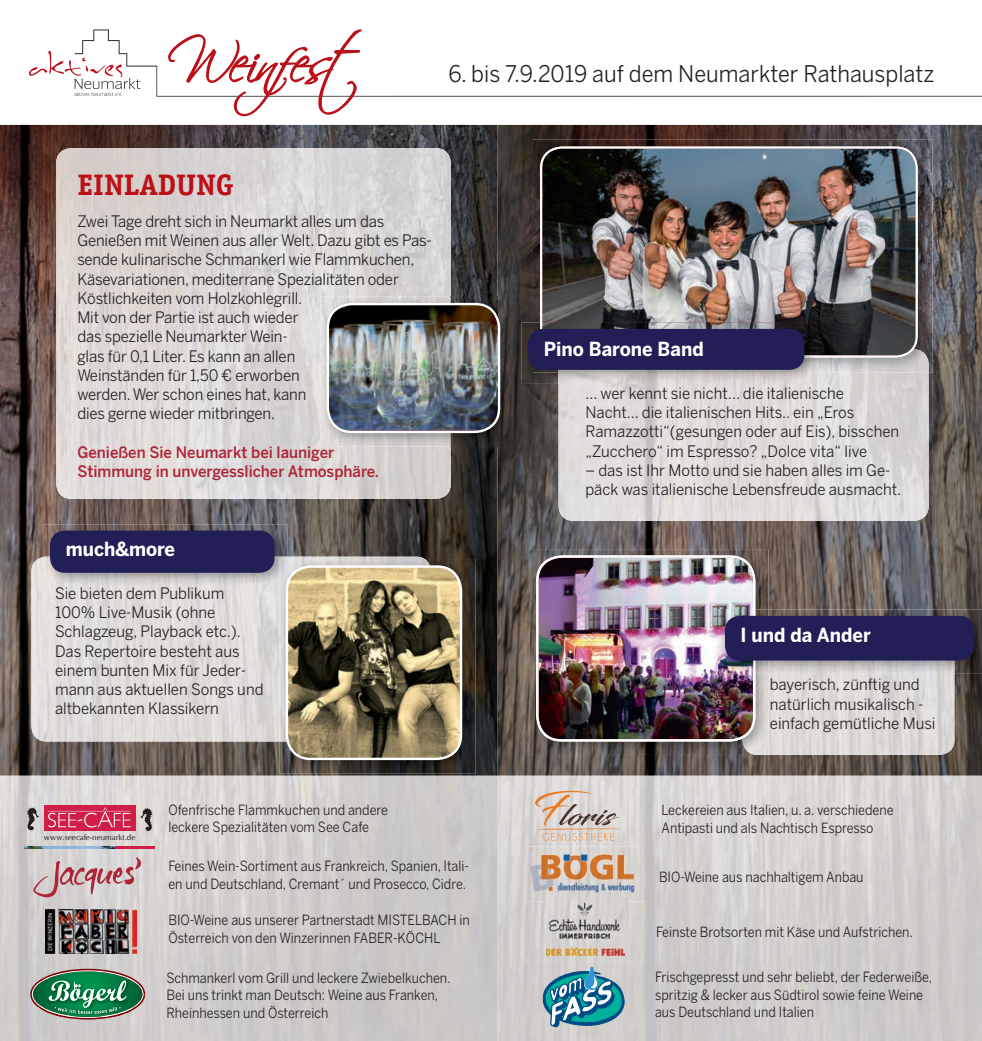
<style>
.page{position:relative;width:982px;height:1041px;background:#fff}
.page>*{position:absolute;margin:0;border:0;box-sizing:border-box;transform-origin:0 0}
.t1{font:58.27px "Scriptina";letter-spacing:-.06em;color:#bb1018;scale:.95 1}
.t2{font:700 29.75px "Officina Serif";color:#bb1018}
.t3{font:22.75px "Benton Sans";color:#231f20;scale:.95 1}
.t4{font:700 19.25px "Benton Sans";color:#fff;scale:.95 1}
.t5{font:15.75px/19.2px "Benton Sans";letter-spacing:-.01em;color:#231f20;scale:.95 1}
.t6{font:500 15.75px/19.2px "Benton Sans";color:#ae2538;scale:.95 1}
.t7{font:14px/17.5px "Benton Sans";color:#231f20;scale:.9 1}
.t8{font:8.05px "CG Omega";color:#231f20}
</style>
<div class="page">
<img style="left:0;top:125px;width:982px;height:651px">
<img style="left:56px;top:148px;width:395px;height:351px">
<img style="left:78px;top:446px;width:256px;height:15px">
<svg style="left:0;top:776px;width:982px;height:265px;background:#d1cecc"></svg>
<img style="left:559px;top:372px;width:370px;height:149px">
<svg style="left:29px;top:51px;width:46px;height:45px"></svg>
<svg style="left:75px;top:30px;width:907px;height:67px"></svg>
<svg style="left:167px;top:29px;width:195px;height:88px"></svg>
<img style="left:533px;top:139px;width:399px;height:233px">
<img style="left:818px;top:349px;width:111px;height:23px">
<img style="left:540px;top:147px;width:378px;height:210px">
<img style="left:522px;top:323px;width:37px;height:60px">
<img style="left:559px;top:357px;width:259px;height:26px">
<img style="left:533px;top:323px;width:27px;height:49px">
<img style="left:540px;top:323px;width:278px;height:34px">
<div style="left:528px;top:329px;width:276px;height:41px;background:#221e56;border-radius:15px"></div>
<img style="left:768px;top:674px;width:186px;height:81px">
<img style="left:530px;top:549px;width:238px;height:206px">
<img style="left:536px;top:555px;width:219px;height:186px">
<img style="left:719px;top:609px;width:263px;height:65px">
<img style="left:768px;top:660px;width:186px;height:14px">
<div style="left:725px;top:616px;width:249px;height:44px;background:#221e56;border-radius:15px"></div>
<svg style="left:539px;top:964px;width:85px;height:67px;background:#71a6b5"></svg>
<svg style="left:33px;top:857px;width:108px;height:40px;background:#ceb2b5"></svg>
<img style="left:528px;top:846px;width:111px;height:4px">
<img style="left:528px;top:850px;width:111px;height:47px">
<img style="left:525px;top:901px;width:120px;height:61px">
<img style="left:546px;top:901px;width:78px;height:55px">
<img style="left:45px;top:909px;width:91px;height:45px">
<hr style="left:115px;top:846px;width:40px;height:2px;background:#d01e46">
<div style="left:44px;top:805px;width:91px;height:26px;background:#d01e46"></div>
<svg style="left:140px;top:807px;width:13px;height:24px"></svg>
<svg style="left:48px;top:807px;width:83px;height:21px"></svg>
<svg style="left:27px;top:807px;width:12px;height:23px"></svg>
<img style="left:24px;top:846px;width:91px;height:2px">
<img style="left:31px;top:557px;width:394px;height:184px">
<img style="left:44px;top:524px;width:244px;height:62px">
<div style="left:50px;top:530px;width:224px;height:43px;background:#221e56;border-radius:15px"></div>
<img style="left:279px;top:559px;width:197px;height:214px">
<img style="left:279px;top:559px;width:152px;height:182px">
<img style="left:279px;top:559px;width:9px;height:27px">
<img style="left:287px;top:566px;width:174px;height:193px">
<div style="left:286px;top:565px;width:176px;height:195px;border:2px solid #fff;border-radius:24px"></div>
<img style="left:320px;top:296px;width:193px;height:150px">
<svg style="left:320px;top:446px;width:14px;height:1px"></svg>
<img style="left:328px;top:304px;width:171px;height:126px">
<div style="left:327px;top:303px;width:173px;height:130px;border:2px solid #fff;border-radius:24px"></div>
<svg style="left:535px;top:791px;width:85px;height:49px;background:#d2c3b8"></svg>
<svg style="left:30px;top:969px;width:115px;height:50px;background:#5c9476"></svg>
<h1 class="t1" style="left:168px;top:27px;width:205px">Weinfest</h1>
<h3 class="t3" style="left:449px;top:60px;width:513px">6. bis 7.9.2019 auf dem Neumarkter Rathausplatz</h3>
<h2 class="t2" style="left:77px;top:167px;width:158px">EINLADUNG</h2>
<p class="t5" style="left:77px;top:211px;width:375px">Zwei Tage dreht sich in Neumarkt alles um das Genießen mit Weinen aus aller Welt. Dazu gibt es Pas&shy;sende kulinarische Schmankerl wie Flammkuchen, Käsevariationen, mediterrane Spezialitäten oder Köstlichkeiten vom Holzkohlegrill.<br>Mit von der Partie ist auch wieder<br>das spezielle Neumarkter Wein-<br>glas für 0,1 Liter. Es kann an allen<br>Weinständen für 1,50 € erworben<br>werden. Wer schon eines hat, kann<br>dies gerne wieder mitbringen.</p>
<p class="t6" style="left:77px;top:442px;width:319px">Genießen Sie Neumarkt bei launiger<br>Stimmung in unvergesslicher Atmosphäre.</p>
<p class="t4" style="left:66px;top:538px;width:117px">much&amp;more</p>
<p class="t5" style="left:55px;top:583px;width:221px">Sie bieten dem Publikum<br>100% Live-Musik (ohne<br>Schlagzeug, Playback etc.).<br>Das Repertoire besteht aus einem bunten Mix für Jeder&shy;mann aus aktuellen Songs und altbekannten Klassikern</p>
<p class="t4" style="left:544px;top:337px;width:170px">Pino Barone Band</p>
<p class="t5" style="left:585px;top:383px;width:332px">... wer kennt sie nicht... die italienische Nacht... die italienischen Hits.. ein „Eros Ramazzotti“(gesungen oder auf Eis), bisschen „Zucchero“ im Espresso? „Dolce vita“ live</p>
<p class="t5" style="left:585px;top:460px;width:334px">– das ist Ihr Motto und sie haben alles im Ge&shy;päck was italienische Lebensfreude ausmacht.</p>
<p class="t4" style="left:741px;top:623px;width:139px">I und da Ander</p>
<p class="t5" style="left:770px;top:675px;width:176px">bayerisch, zünftig und natürlich musikalisch - einfach gemütliche Musi</p>
<p class="t8" style="left:44px;top:833px;width:93px">www.seecafe-neumarkt.de</p>
<p class="t7" style="left:168px;top:800px;width:246px">Ofenfrische Flammkuchen und andere leckere Spezialitäten vom See Cafe</p>
<p class="t7" style="left:661px;top:801px;width:259px">Leckereien aus Italien, u. a. verschiedene<br>Antipasti und als Nachtisch Espresso</p>
<p class="t7" style="left:659px;top:868px;width:229px">BIO-Weine aus nachhaltigem Anbau</p>
<p class="t7" style="left:168px;top:857px;width:336px">Feines Wein-Sortiment aus Frankreich, Spanien, Itali&shy;en und Deutschland, Cremant´ und Prosecco, Cidre.</p>
<p class="t7" style="left:168px;top:911px;width:336px">BIO-Weine aus unserer Partnerstadt MISTELBACH in<br>Österreich von den Winzerinnen FABER-KÖCHL</p>
<p class="t7" style="left:656px;top:923px;width:287px">Feinste Brotsorten mit Käse und Aufstrichen.</p>
<p class="t7" style="left:166px;top:969px;width:317px">Schmankerl vom Grill und leckere Zwiebelkuchen.<br>Bei uns trinkt man Deutsch: Weine aus Franken,<br>Rheinhessen und Österreich</p>
<p class="t7" style="left:655px;top:968px;width:309px">Frischgepresst und sehr beliebt, der Federweiße, spritzig &amp; lecker aus Südtirol sowie feine Weine aus Deutschland und Italien</p>
</div>
